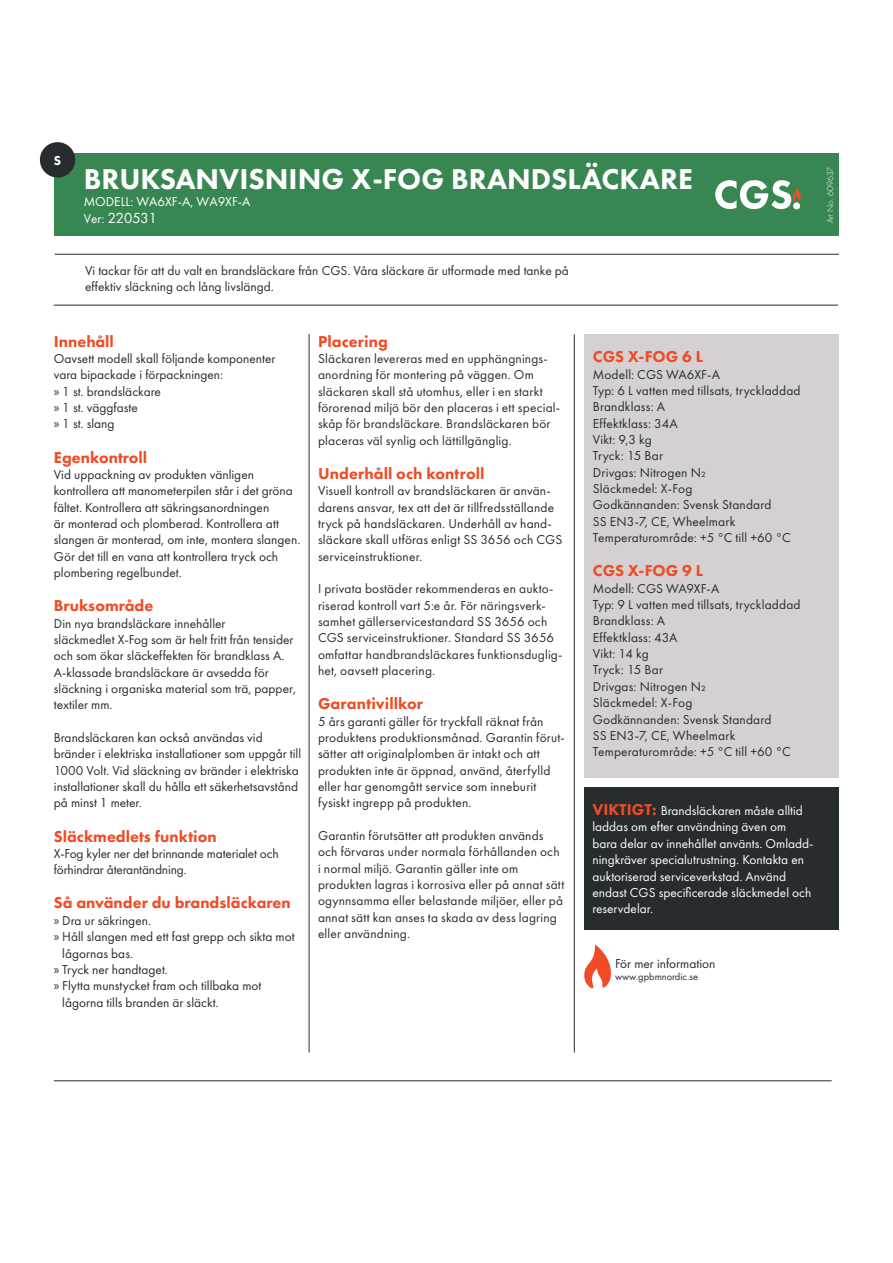
<style>
.page{position:relative;width:893px;height:1263px;background:#fff}
.page>*{position:absolute;margin:0;border:0;box-sizing:border-box;transform-origin:0 0}
.t1{font:800 29.7px "Futura PT";color:#fff}
.t2{font:800 16.35px "Futura PT";color:#f04b24}
.t3{font:13.35px/16.4px "Futura PT";letter-spacing:.005em;color:#272c2e}
.t4{font:13.35px/16.4px "Futura PT";color:#fff}
.t5{font:13.35px "Futura LT";color:#fff}
.t6{font:800 13.35px "Futura PT";color:#fff}
.t7{font:10.35px "Futura PT";color:#272c2e}
.t8{font:300 9px "Futura PT";color:#fff}
.s1{font-family:"Futura PT"}
.s2{font-family:"Myriad Pro";font-size:13.5px}
.s3{font-size:13.5px}
.s4{font-weight:800;font-size:16.35px;color:#f04b24}
</style>
<div class="page">
<div style="left:54px;top:154px;width:785px;height:82px;background:#388752"></div>
<svg style="left:715px;top:180px;width:86px;height:29px"></svg>
<div style="left:793px;top:202px;width:7px;height:7px;background:#fff;border-radius:50%"></div>
<div style="left:584px;top:334px;width:255px;height:443px;background:#d5d1d2"></div>
<hr style="left:55px;top:254px;width:784px;height:1px;background:#272c2e">
<hr style="left:54px;top:305px;width:784px;height:1px;background:#272c2e">
<hr style="left:309px;top:334px;width:1px;height:718px;background:#272c2e">
<hr style="left:574px;top:334px;width:1px;height:718px;background:#272c2e">
<hr style="left:54px;top:1080px;width:778px;height:1px;background:#272c2e">
<div style="left:584px;top:787px;width:255px;height:142px;background:#272c2e"></div>
<svg style="left:584px;top:944px;width:27px;height:45px"></svg>
<div style="left:40px;top:142px;width:35px;height:36px;background:#272c2e;border-radius:50%"></div>
<p class="t6" style="left:54px;top:152px;width:9px">S</p>
<h1 class="t1" style="left:84px;top:161px;width:611px">BRUKSANVISNING X-FOG BRANDSLÄCKARE</h1>
<p class="t4" style="left:84px;top:193px;width:168px">MODELL: WA6XF-A, WA9XF-A</p>
<p class="t5" style="left:84px;top:209px;width:75px"><span class="s1">Ver:</span> 220531</p>
<p class="t8" style="left:825px;top:223px;width:58px;rotate:-90deg">Art No. 609637</p>
<p class="t3" style="left:85px;top:262px;width:485px">Vi tackar för att du valt en brandsläckare från CGS. Våra släckare är utformade med tanke på effektiv släckning och lång livslängd.</p>
<p class="t2" style="left:54px;top:331px;width:61px">Innehåll</p>
<p class="t3" style="left:54px;top:350px;width:223px">Oavsett modell skall följande komponenter vara bipackade i förpackningen:<br><span class="s2">»</span> 1 st. brandsläckare<br><span class="s2">»</span> 1 st. väggfaste<br><span class="s2">»</span> 1 st. slang</p>
<p class="t2" style="left:54px;top:447px;width:95px">Egenkontroll</p>
<p class="t3" style="left:54px;top:466px;width:248px">Vid uppackning av produkten vänligen kontrollera att manometerpilen står i det gröna fältet. Kontrollera att säkringsanordningen<br>är monterad och plomberad. Kontrollera att slangen är monterad, om inte, montera slangen.<br>Gör det till en vana att kontrollera tryck och plombering regelbundet.</p>
<p class="t2" style="left:54px;top:595px;width:101px">Bruksområde</p>
<p class="t3" style="left:54px;top:615px;width:244px">Din nya brandsläckare innehåller<br>släckmedlet X-Fog som är helt fritt från tensider och som ökar släckeffekten för brandklass A.<br>A-klassade brandsläckare är avsedda för släckning i organiska material som trä, papper, textiler mm.</p>
<p class="t3" style="left:54px;top:729px;width:249px">Brandsläckaren kan också användas vid bränder i elektriska installationer som uppgår till 1000 Volt. Vid släckning av bränder i elektriska installationer skall du hålla ett säkerhetsavstånd på minst 1 meter.</p>
<p class="t2" style="left:54px;top:826px;width:164px">Släckmedlets funktion</p>
<p class="t3" style="left:54px;top:845px;width:226px">X-Fog kyler ner det brinnande materialet och förhindrar återantändning.</p>
<p class="t2" style="left:54px;top:893px;width:238px">Så använder du brandsläckaren</p>
<p class="t3" style="left:54px;top:912px;width:99px"><span class="s2">»</span> Dra ur säkringen.</p>
<p class="t3" style="left:54px;top:928px;width:242px"><span class="s2">»</span> Håll slangen med ett fast grepp och sikta mot</p>
<p class="t3" style="left:62px;top:945px;width:72px">lågornas bas.</p>
<p class="t3" style="left:54px;top:961px;width:116px"><span class="s2">»</span> Tryck ner handtaget.</p>
<p class="t3" style="left:54px;top:977px;width:209px"><span class="s2">»</span> Flytta munstycket fram och tillbaka mot</p>
<p class="t3" style="left:62px;top:994px;width:158px">lågorna tills branden är släckt.</p>
<p class="t2" style="left:318px;top:331px;width:71px">Placering</p>
<p class="t3" style="left:318px;top:350px;width:244px">Släckaren levereras med en upphängnings&shy;anordning för montering på väggen. Om släckaren skall stå utomhus, eller i en starkt förorenad miljö bör den placeras i ett special&shy;skåp för brandsläckare. Brandsläckaren bör placeras väl synlig och lättillgänglig.</p>
<p class="t2" style="left:318px;top:463px;width:168px">Underhåll och kontroll</p>
<p class="t3" style="left:318px;top:483px;width:246px">Visuell kontroll av brandsläckaren är använ&shy;darens ansvar, tex att det är tillfredsställande tryck på handsläckaren. Underhåll av hand&shy;släckare skall utföras enligt SS 3656 och CGS serviceinstruktioner.</p>
<p class="t3" style="left:318px;top:581px;width:246px">I privata bostäder rekommenderas en aukto&shy;riserad kontroll vart 5:e år. För näringsverk&shy;samhet gällerservicestandard SS 3656 och CGS serviceinstruktioner. Standard SS 3656 omfattar handbrandsläckares funktionsduglig&shy;het, oavsett placering.</p>
<p class="t2" style="left:318px;top:694px;width:107px">Garantivillkor</p>
<p class="t3" style="left:318px;top:713px;width:248px">5 års garanti gäller för tryckfall räknat från produktens produktionsmånad. Garantin förut&shy;sätter att originalplomben är intakt och att produkten inte är öppnad, använd, återfylld eller har genomgått service som inneburit fysiskt ingrepp på produkten.</p>
<p class="t3" style="left:318px;top:827px;width:248px">Garantin förutsätter att produkten används och förvaras under normala förhållanden och i normal miljö. Garantin gäller inte om produkten lagras i korrosiva eller på annat sätt ogynnsamma eller belastande miljöer, eller på annat sätt kan anses ta skada av dess lagring eller användning.</p>
<p class="t2" style="left:593px;top:346px;width:112px">CGS X-FOG 6 L</p>
<p class="t3" style="left:593px;top:366px;width:209px">Modell: CGS WA6XF-A<br>Typ: 6 L vatten med tillsats, tryckladdad<br>Brandklass: A<br>Effektklass: 34A<br>Vikt: 9,3 kg<br>Tryck: 15 Bar<br>Drivgas: Nitrogen N₂<br>Släckmedel: X-Fog<br>Godkännanden: Svensk Standard<br>SS EN3-7, CE, <span class="s3">Wheelmark<br></span>Temperaturområde: +5 °C till +60 °C</p>
<p class="t2" style="left:593px;top:561px;width:112px">CGS X-FOG 9 L</p>
<p class="t3" style="left:593px;top:580px;width:209px">Modell: CGS WA9XF-A<br>Typ: 9 L vatten med tillsats, tryckladdad<br>Brandklass: A<br>Effektklass: 43A<br>Vikt: 14 kg<br>Tryck: 15 Bar<br>Drivgas: Nitrogen N₂<br>Släckmedel: X-Fog<br>Godkännanden: Svensk Standard<br>SS EN3-7, CE, <span class="s3">Wheelmark<br></span>Temperaturområde: +5 °C till +60 °C</p>
<p class="t4" style="left:592px;top:802px;width:223px"><span class="s4">VIKTIGT:</span> Brandsläckaren måste alltid laddas om efter användning även om bara delar av innehållet använts. Omladd&shy;ningkräver specialutrustning. Kontakta en auktoriserad serviceverkstad. Använd endast CGS specificerade släckmedel och reservdelar.</p>
<p class="t3" style="left:615px;top:955px;width:102px">För mer information</p>
<p class="t7" style="left:615px;top:970px;width:85px">www.gpbmnordic.se</p>
</div>
